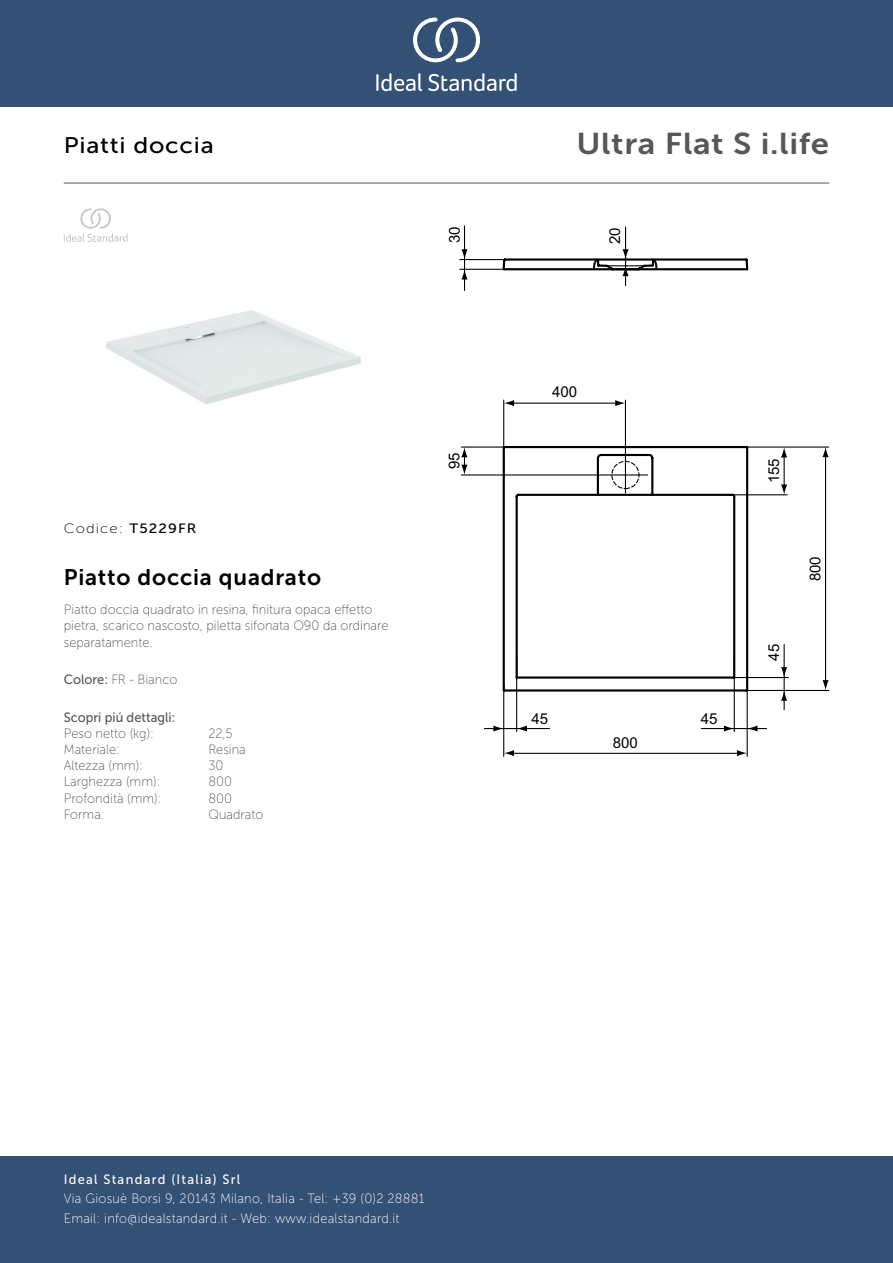
<style>
.page{position:relative;width:893px;height:1263px;background:#fff}
.page>*{position:absolute;margin:0;border:0;box-sizing:border-box;transform-origin:0 0}
._001_Produkttyp{font:30px "Museo Sans 700";letter-spacing:.02em;color:#575756;scale:1.1 1}
.Article_Name{font:22.5px "Museo Sans 700";letter-spacing:.035em;color:#000}
.t1{font:22.5px "Museo Sans 500";letter-spacing:.03em;color:#000;scale:1.1 1}
.t2{font:15px "Arial";color:#000}
.Marketing_Descriptio{font:13.5px/16.2px "Museo Sans 100";color:#575756;scale:.95 1}
.t3{font:13.5px/19.5px "Museo Sans 100";letter-spacing:.02em;color:#fff;scale:.95 1}
.t4{font:13.5px "Museo Sans 500";letter-spacing:.1em;color:#fff;scale:.95 1}
.t5{font:13.5px "Museo Sans 500";color:#575756;scale:.95 1}
.Net_Weight__kg{font:13.5px "Museo Sans 100";color:#575756;scale:.95 1}
.Depth__mm{font:13.5px "Museo Sans 100";color:#575756;scale:.95 1}
.Width__mm{font:13.5px "Museo Sans 100";color:#575756;scale:.95 1}
.Colour{font:13.5px "Museo Sans 100";color:#575756;scale:.95 1}
.Material{font:13.5px "Museo Sans 100";color:#575756;scale:.95 1}
.t6{font:13.5px "Museo Sans 100";letter-spacing:.075em;color:#000;scale:1.1 1}
.Height__mm{font:13.5px "Museo Sans 100";color:#575756;scale:.95 1}
.Shape{font:13.5px "Museo Sans 100";color:#575756;scale:.95 1}
.s1{font-family:"Museo Sans 500"}
</style>
<div class="page">
<div style="left:0;top:1157px;width:893px;height:106px;background:#335075"></div>
<div style="left:0;top:0;width:893px;height:107px;background:#335075"></div>
<svg style="left:428px;top:73px;width:89px;height:18px"></svg>
<svg style="left:376px;top:73px;width:46px;height:18px"></svg>
<svg style="left:413px;top:18px;width:67px;height:44px"></svg>
<hr style="left:64px;top:183px;width:765px;height:1px;background:#575756">
<img style="left:106px;top:310px;width:255px;height:94px">
<svg style="left:502px;top:497px;width:247px;height:196px"></svg>
<svg style="left:502px;top:276px;width:247px;height:221px"></svg>
<hr style="left:744px;top:446px;width:85px;height:2px;background:#000">
<svg style="left:822px;top:447px;width:7px;height:10px"></svg>
<svg style="left:822px;top:680px;width:7px;height:10px"></svg>
<hr style="left:738px;top:690px;width:91px;height:1px;background:#000">
<hr style="left:825px;top:455px;width:1px;height:229px;background:#000">
<svg style="left:781px;top:667px;width:6px;height:10px"></svg>
<hr style="left:732px;top:677px;width:56px;height:1px;background:#000">
<hr style="left:784px;top:644px;width:1px;height:66px;background:#000">
<svg style="left:781px;top:691px;width:6px;height:10px"></svg>
<hr style="left:625px;top:227px;width:1px;height:59px;background:#000">
<svg style="left:501px;top:226px;width:248px;height:50px"></svg>
<hr style="left:460px;top:259px;width:48px;height:1px;background:#000">
<hr style="left:464px;top:226px;width:1px;height:64px;background:#000">
<svg style="left:461px;top:270px;width:7px;height:9px"></svg>
<svg style="left:461px;top:249px;width:7px;height:10px"></svg>
<hr style="left:460px;top:269px;width:49px;height:1px;background:#000">
<hr style="left:747px;top:687px;width:1px;height:69px;background:#000">
<hr style="left:513px;top:753px;width:227px;height:1px;background:#000">
<svg style="left:737px;top:750px;width:10px;height:6px"></svg>
<svg style="left:504px;top:750px;width:10px;height:6px"></svg>
<hr style="left:503px;top:684px;width:1px;height:72px;background:#000">
<svg style="left:724px;top:725px;width:10px;height:7px"></svg>
<hr style="left:734px;top:653px;width:1px;height:78px;background:#000">
<hr style="left:701px;top:728px;width:66px;height:1px;background:#000">
<svg style="left:747px;top:725px;width:10px;height:7px"></svg>
<svg style="left:517px;top:725px;width:10px;height:7px"></svg>
<hr style="left:516px;top:653px;width:1px;height:78px;background:#000">
<hr style="left:484px;top:728px;width:66px;height:1px;background:#000">
<svg style="left:493px;top:725px;width:11px;height:7px"></svg>
<svg style="left:781px;top:484px;width:6px;height:10px"></svg>
<hr style="left:726px;top:494px;width:61px;height:1px;background:#000">
<hr style="left:784px;top:454px;width:1px;height:33px;background:#000">
<svg style="left:781px;top:447px;width:6px;height:10px"></svg>
<svg style="left:615px;top:400px;width:10px;height:6px"></svg>
<svg style="left:504px;top:400px;width:10px;height:6px"></svg>
<hr style="left:625px;top:400px;width:1px;height:93px;background:#000">
<hr style="left:503px;top:400px;width:1px;height:78px;background:#000">
<hr style="left:513px;top:403px;width:106px;height:1px;background:#000">
<hr style="left:461px;top:446px;width:104px;height:2px;background:#000">
<svg style="left:461px;top:447px;width:6px;height:27px"></svg>
<hr style="left:461px;top:474px;width:187px;height:1px;background:#000">
<svg style="left:64px;top:208px;width:64px;height:34px"></svg>
<p class="t1" style="left:64px;top:133px;width:138px">Piatti doccia</p>
<p class="_001_Produkttyp" style="left:576px;top:127px;width:231px">Ultra Flat S i.life</p>
<p class="t2" style="left:445px;top:243px;width:18px;rotate:-90deg">30</p>
<p class="t2" style="left:605px;top:244px;width:18px;rotate:-90deg">20</p>
<p class="t6" style="left:64px;top:521px;width:122px">Codice: <span class="s1">T5229FR</span></p>
<p class="Article_Name" style="left:64px;top:565px;width:259px">Piatto doccia quadrato</p>
<p class="Marketing_Descriptio" style="left:64px;top:602px;width:343px">Piatto doccia quadrato in resina, finitura opaca effetto pietra, scarico nascosto, piletta sifonata O90 da ordinare separatamente.</p>
<p class="Colour" style="left:64px;top:672px;width:121px"><span class="s1">Colore:</span> FR - Bianco</p>
<p class="t5" style="left:64px;top:709px;width:119px">Scopri piú dettagli:</p>
<p class="Net_Weight__kg" style="left:64px;top:726px;width:96px">Peso netto (kg):</p>
<p class="Net_Weight__kg" style="left:208px;top:726px;width:27px">22,5</p>
<p class="Material" style="left:64px;top:742px;width:61px">Materiale:</p>
<p class="Material" style="left:208px;top:742px;width:41px">Resina</p>
<p class="Height__mm" style="left:64px;top:758px;width:85px">Altezza (mm):</p>
<p class="Height__mm" style="left:208px;top:758px;width:17px">30</p>
<p class="Width__mm" style="left:64px;top:774px;width:103px">Larghezza (mm):</p>
<p class="Width__mm" style="left:208px;top:774px;width:26px">800</p>
<p class="Depth__mm" style="left:64px;top:791px;width:104px">Profondità (mm):</p>
<p class="Depth__mm" style="left:208px;top:791px;width:26px">800</p>
<p class="Shape" style="left:64px;top:807px;width:45px">Forma:</p>
<p class="Shape" style="left:208px;top:807px;width:59px">Quadrato</p>
<p class="t2" style="left:444px;top:469px;width:18px;rotate:-90deg">95</p>
<p class="t2" style="left:552px;top:382px;width:27px">400</p>
<p class="t2" style="left:531px;top:708px;width:18px">45</p>
<p class="t2" style="left:701px;top:708px;width:18px">45</p>
<p class="t2" style="left:613px;top:733px;width:27px">800</p>
<p class="t2" style="left:764px;top:483px;width:27px;rotate:-90deg">155</p>
<p class="t2" style="left:764px;top:661px;width:18px;rotate:-90deg">45</p>
<p class="t2" style="left:805px;top:581px;width:27px;rotate:-90deg">800</p>
<p class="t4" style="left:64px;top:1172px;width:187px">Ideal Standard (Italia) Srl</p>
<p class="t3" style="left:64px;top:1189px;width:381px">Via Giosuè Borsi 9, 20143 Milano, Italia - Tel: +39 (0)2 28881<br>Email: info@idealstandard.it - Web: www.idealstandard.it</p>
</div>
